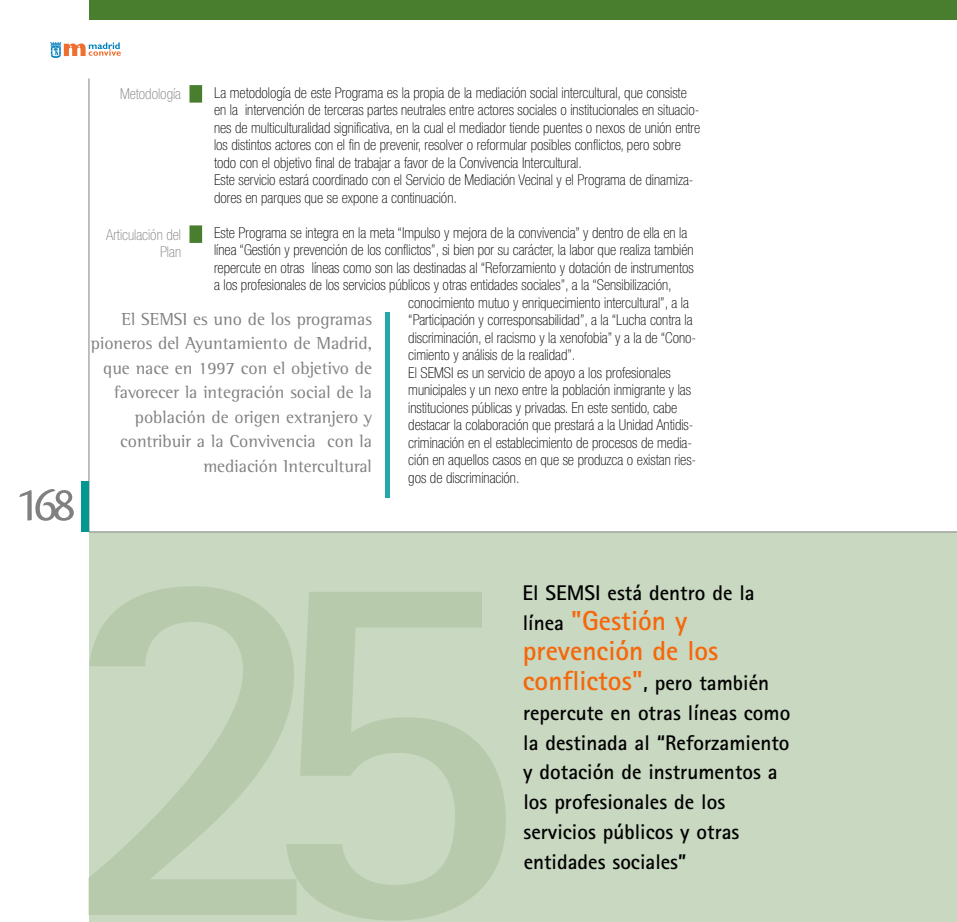
<style>
.page{position:relative;width:957px;height:922px;background:#fff}
.page>*{position:absolute;margin:0;border:0;box-sizing:border-box;transform-origin:0 0}
.t1{font:50px "Cronos MM 408 11";color:#808080}
.t2{font:700 27.5px/29.9px "Rotis Sans Serif";color:#f5670a}
.t3{font:700 21.25px/29.9px "Rotis Sans Serif";color:#000}
.t4{font:17.75px/24.5px "Rotis Semi Serif";color:#808080;text-align:right}
.t5{font:100 condensed 15px/17.5px "Helvetica Neue";color:#000}
.t6{font:100 condensed 15px/17.5px "Helvetica Neue";color:#808080;text-align:right}
.s1{font-size:21.25px;color:#000}
.s2{font-size:27.5px;color:#f5670a}
</style>
<div class="page">
<div style="left:89px;top:531px;width:867px;height:390px;background:#c9d8c1"></div>
<svg style="left:50px;top:42px;width:71px;height:16px"></svg>
<div style="left:89px;top:0;width:867px;height:20px;background:#4a7e2f"></div>
<hr style="left:89px;top:78px;width:1px;height:453px;background:#808080">
<hr style="left:89px;top:531px;width:867px;height:1px;background:#808080">
<div style="left:81px;top:481px;width:8px;height:50px;background:#029791"></div>
<hr style="left:385px;top:312px;width:4px;height:185px;background:#23a7a9">
<div style="left:189px;top:85px;width:13px;height:18px;background:#4a7e2f"></div>
<div style="left:189px;top:225px;width:13px;height:18px;background:#4a7e2f"></div>
<svg style="left:89px;top:586px;width:417px;height:334px"></svg>
<h1 class="t1" style="left:16px;top:484px;width:61px">168</h1>
<p class="t5" style="left:214px;top:85px;width:487px">La metodología de este Programa es la propia de la mediación social intercultural, que consiste en la intervención de terceras partes neutrales entre actores sociales o institucionales en situacio&shy;nes de multiculturalidad significativa, en la cual el mediador tiende puentes o nexos de unión entre los distintos actores con el fin de prevenir, resolver o reformular posibles conflictos, pero sobre todo con el objetivo final de trabajar a favor de la Convivencia Intercultural.<br>Este servicio estará coordinado con el Servicio de Mediación Vecinal y el Programa de dinamiza&shy;dores en parques que se expone a continuación.</p>
<p class="t5" style="left:214px;top:225px;width:474px">Este Programa se integra en la meta “Impulso y mejora de la convivencia” y dentro de ella en la</p>
<p class="t5" style="left:214px;top:242px;width:481px">línea “Gestión y prevención de los conflictos”, si bien por su carácter, la labor que realiza también</p>
<p class="t5" style="left:214px;top:260px;width:481px">repercute en otras líneas como son las destinadas al “Reforzamiento y dotación de instrumentos</p>
<p class="t5" style="left:214px;top:277px;width:459px">a los profesionales de los servicios públicos y otras entidades sociales”, a la “Sensibilización,</p>
<p class="t5" style="left:408px;top:295px;width:282px">conocimiento mutuo y enriquecimiento intercultural”, a la</p>
<p class="t5" style="left:408px;top:312px;width:286px">“Participación y corresponsabilidad”, a la “Lucha contra la</p>
<p class="t5" style="left:408px;top:330px;width:289px">discriminación, el racismo y la xenofobia” y a la de “Cono-</p>
<p class="t5" style="left:408px;top:347px;width:169px">cimiento y análisis de la realidad”.</p>
<p class="t5" style="left:408px;top:365px;width:264px">El SEMSI es un servicio de apoyo a los profesionales</p>
<p class="t5" style="left:408px;top:382px;width:284px">municipales y un nexo entre la población inmigrante y las</p>
<p class="t5" style="left:408px;top:400px;width:270px">instituciones públicas y privadas. En este sentido, cabe</p>
<p class="t5" style="left:408px;top:417px;width:287px">destacar la colaboración que prestará a la Unidad Antidis-</p>
<p class="t5" style="left:408px;top:435px;width:285px">criminación en el establecimiento de procesos de media-</p>
<p class="t5" style="left:408px;top:452px;width:289px">ción en aquellos casos en que se produzca o existan ries-</p>
<p class="t5" style="left:408px;top:470px;width:113px">gos de discriminación.</p>
<p class="t6" style="left:120px;top:86px;width:63px">Metodología</p>
<p class="t6" style="left:106px;top:227px;width:76px">Articulación del<br>Plan</p>
<p class="t4" style="left:91px;top:308px;width:282px">El SEMSI es uno de los programas pioneros del Ayuntamiento de Madrid, que nace en 1997 con el objetivo de favorecer la integración social de la población de origen extranjero y contribuir a la Convivencia con la mediación Intercultural</p>
<h3 class="t3" style="left:522px;top:580px;width:234px">El SEMSI está dentro de la</h3>
<h2 class="t2" style="left:522px;top:608px;width:197px"><span class="s1">línea</span> "Gestión y prevención de los</h2>
<h3 class="t3" style="left:523px;top:669px;width:269px"><span class="s2">conflictos"</span>, pero también repercute en otras líneas como la destinada al “Reforzamiento y dotación de instrumentos a los profesionales de los servicios públicos y otras entidades sociales”</h3>
</div>
